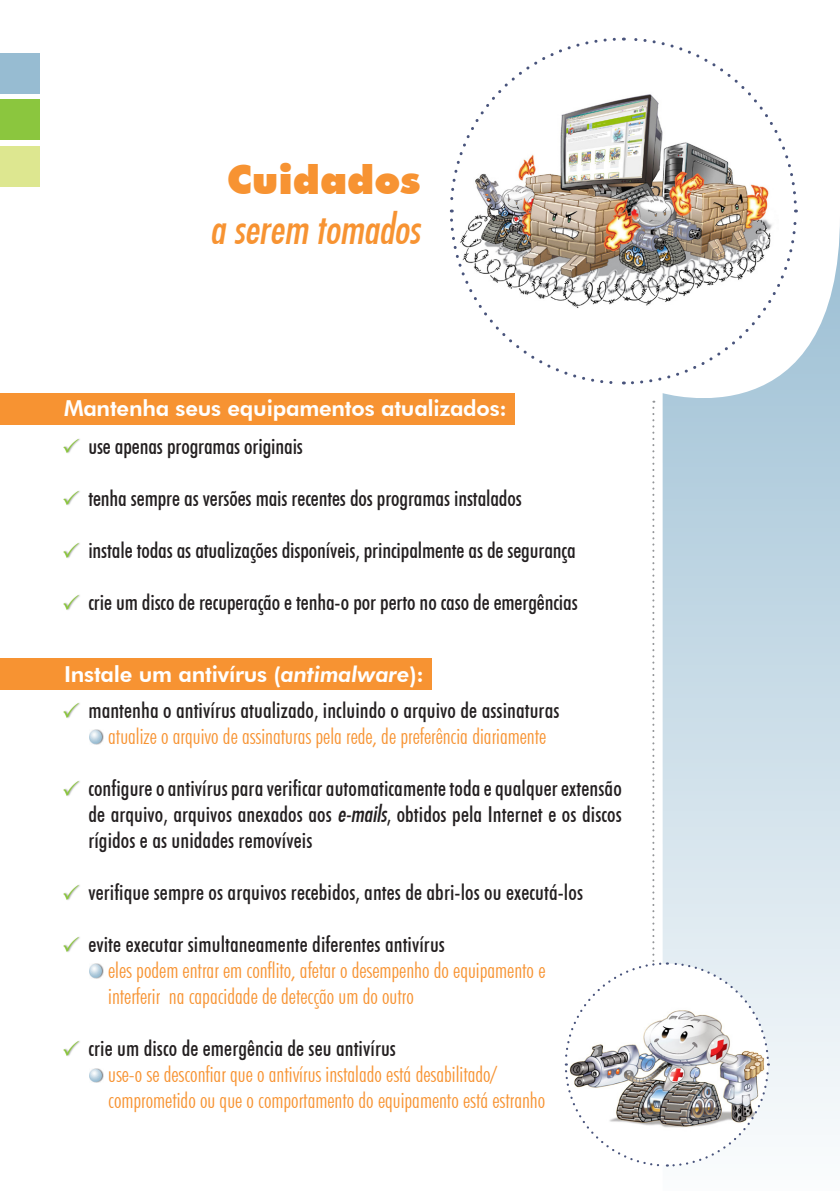
<style>
.page{position:relative;width:840px;height:1191px;background:#fff}
.page>*{position:absolute;margin:0;border:0;box-sizing:border-box;transform-origin:0 0}
.t1{font:40px "Futura Md Cn BT Italic";color:#f79332}
.t2{font:900 40px "Futura BT";color:#f79332}
.t3{font:500 condensed 22px/26px "Futura BT";letter-spacing:.005em;color:#231f20;text-align:justify}
.t4{font:300 condensed 22px/26px "Futura BT";color:#f79332}
.t5{font:800 22px "Futura BT";letter-spacing:-.01em;color:#fff}
.s1{font-style:italic}
.s2{font-family:"Futura Md Cn BT Italic";font-weight:400;font-stretch:normal}
</style>
<div class="page">
<img style="left:449px;top:37px;width:349px;height:348px">
<svg style="left:662px;top:215px;width:177px;height:912px"></svg>
<div style="left:0;top:393px;width:514px;height:32px;background:#f79332"></div>
<div style="left:0;top:657px;width:431px;height:32px;background:#f79332"></div>
<div style="left:0;top:53px;width:39px;height:41px;background:#97bcd2"></div>
<div style="left:0;top:100px;width:39px;height:40px;background:#8bc63e"></div>
<div style="left:0;top:146px;width:40px;height:41px;background:#dde790"></div>
<img style="left:64px;top:439px;width:16px;height:14px">
<img style="left:64px;top:491px;width:16px;height:14px">
<img style="left:64px;top:543px;width:16px;height:15px">
<img style="left:64px;top:595px;width:16px;height:15px">
<img style="left:64px;top:703px;width:16px;height:15px">
<img style="left:64px;top:781px;width:16px;height:15px">
<img style="left:64px;top:885px;width:16px;height:15px">
<img style="left:64px;top:937px;width:16px;height:15px">
<img style="left:89px;top:729px;width:15px;height:15px">
<img style="left:64px;top:1041px;width:16px;height:15px">
<img style="left:89px;top:1068px;width:15px;height:14px">
<img style="left:89px;top:964px;width:15px;height:14px">
<svg style="left:564px;top:401px;width:205px;height:766px"></svg>
<p class="t2" style="left:226px;top:155px;width:195px">Cuidados</p>
<p class="t1" style="left:210px;top:204px;width:211px">a serem tomados</p>
<p class="t5" style="left:64px;top:395px;width:444px">Mantenha seus equipamentos atualizados:</p>
<p class="t3" style="left:88px;top:433px;width:216px">use apenas programas originais</p>
<p class="t3" style="left:88px;top:485px;width:434px">tenha sempre as versões mais recentes dos programas instalados</p>
<p class="t3" style="left:88px;top:537px;width:488px">instale todas as atualizações disponíveis, principalmente as de segurança</p>
<p class="t3" style="left:88px;top:589px;width:490px">crie um disco de recuperação e tenha-o por perto no caso de emergências</p>
<p class="t5" style="left:64px;top:660px;width:361px">Instale um antivírus (<span class="s1">antimalware</span>):</p>
<p class="t3" style="left:88px;top:697px;width:472px">mantenha o antivírus atualizado, incluindo o arquivo de assinaturas</p>
<p class="t4" style="left:108px;top:723px;width:439px">atualize o arquivo de assinaturas pela rede, de preferência diariamente</p>
<p class="t3" style="left:88px;top:775px;width:534px">configure o antivírus para verificar automaticamente toda e qualquer extensão de arquivo, arquivos anexados aos <span class="s2">e-mails</span>, obtidos pela Internet e os discos rígidos e as unidades removíveis</p>
<p class="t3" style="left:88px;top:879px;width:496px">verifique sempre os arquivos recebidos, antes de abri-los ou executá-los</p>
<p class="t3" style="left:88px;top:931px;width:358px">evite executar simultaneamente diferentes antivírus</p>
<p class="t4" style="left:108px;top:957px;width:438px">eles podem entrar em conflito, afetar o desempenho do equipamento e interferir na capacidade de detecção um do outro</p>
<p class="t3" style="left:88px;top:1035px;width:309px">crie um disco de emergência de seu antivírus</p>
<p class="t4" style="left:108px;top:1061px;width:438px">use-o se desconfiar que o antivírus instalado está desabilitado/ comprometido ou que o comportamento do equipamento está estranho</p>
</div>
